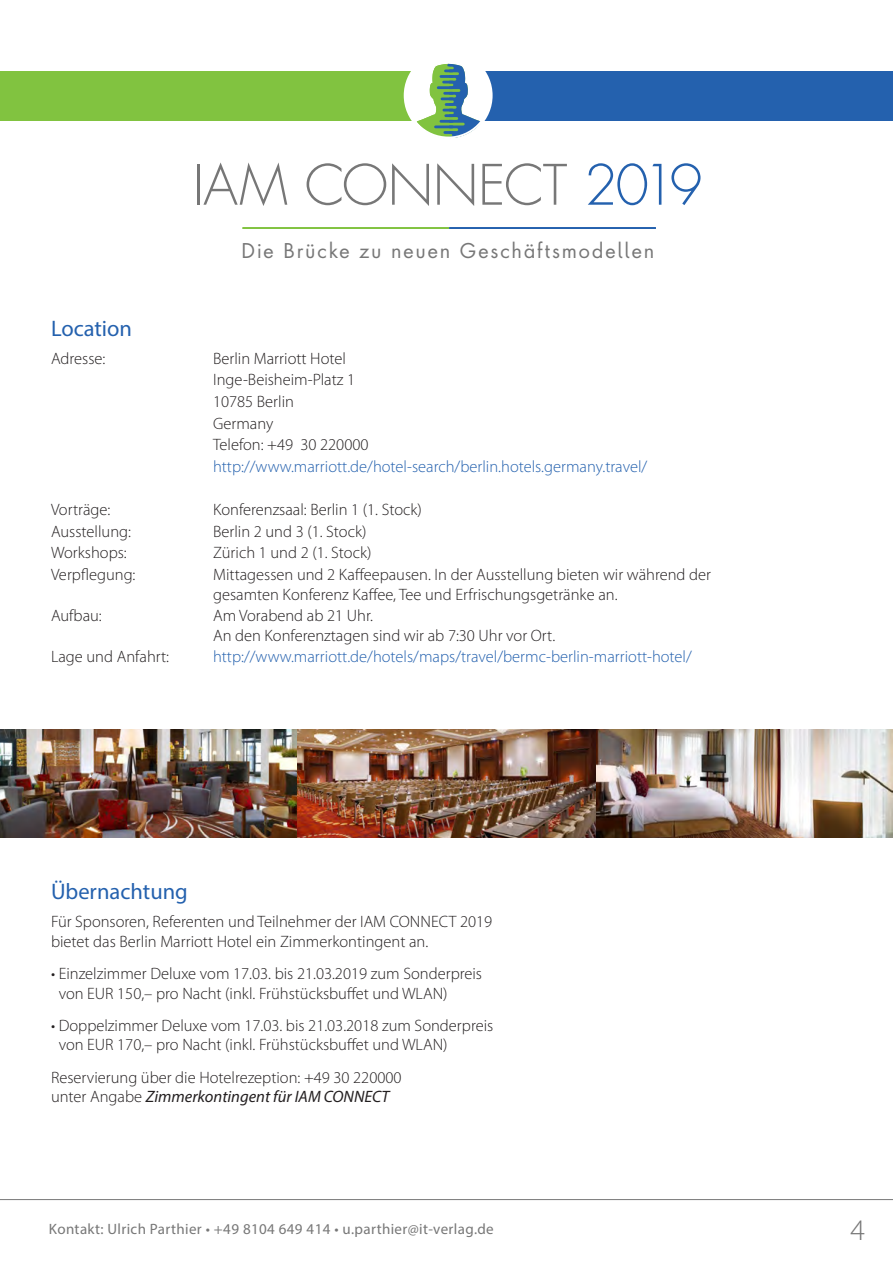
<style>
.page{position:relative;width:893px;height:1263px;background:#fff}
.page>*{position:absolute;margin:0;border:0;box-sizing:border-box;transform-origin:0 0}
.t1{font:300 54.15px "Futura LT Pro";letter-spacing:-.025em;color:#777}
.t2{font:300 30px "Myriad Pro";color:#777}
.ZÜ_15pt{font:22.5px "Myriad Pro";color:#2461ae}
.t3{font:19.8px "Futura ND Alt";letter-spacing:.08em;color:#777}
.Fließtext_11pt{font:300 16.5px/19.5px "Myriad Pro";color:#231f20}
.Fließtext_11pt-2{font:300 16.5px "Myriad Pro";color:#2461ae}
.t4{font:15px "Myriad Pro";letter-spacing:.025em;color:#777}
.s1{color:#2461ae}
.s2{font-weight:400;font-style:italic}
</style>
<div class="page">
<div style="left:437px;top:71px;width:456px;height:50px;background:#2461ae"></div>
<div style="left:0;top:71px;width:450px;height:50px;background:#81c340"></div>
<div style="left:406px;top:53px;width:84px;height:85px;background:#fff;border-radius:50%"></div>
<div style="left:404px;top:51px;width:89px;height:89px;border:5px solid #fff;border-radius:50%"></div>
<svg style="left:413px;top:62px;width:71px;height:78px"></svg>
<div style="left:405px;top:52px;width:86px;height:86px;border:2px solid #fff;border-radius:50%"></div>
<hr style="left:243px;top:227px;width:206px;height:2px;background:#81c340">
<hr style="left:449px;top:227px;width:207px;height:2px;background:#2461ae">
<hr style="left:0;top:1199px;width:893px;height:1px;background:#777">
<img style="left:0;top:729px;width:893px;height:109px">
<h1 class="t1" style="left:193px;top:150px;width:512px">IAM CONNECT <span class="s1">2019</span></h1>
<p class="t3" style="left:241px;top:236px;width:415px">Die Brücke zu neuen Geschäftsmodellen</p>
<p class="ZÜ_15pt" style="left:51px;top:314px;width:83px">Location</p>
<p class="Fließtext_11pt" style="left:51px;top:348px;width:56px">Adresse:</p>
<p class="Fließtext_11pt" style="left:213px;top:348px;width:134px">Berlin Marriott Hotel</p>
<p class="Fließtext_11pt" style="left:213px;top:370px;width:144px">Inge-Beisheim-Platz 1</p>
<p class="Fließtext_11pt" style="left:213px;top:392px;width:83px">10785 Berlin</p>
<p class="Fließtext_11pt" style="left:213px;top:413px;width:62px">Germany</p>
<p class="Fließtext_11pt" style="left:213px;top:435px;width:157px">Telefon: +49 30 220000</p>
<p class="Fließtext_11pt-2" style="left:213px;top:456px;width:436px">http://www.marriott.de/hotel-search/berlin.hotels.germany.travel/</p>
<p class="Fließtext_11pt" style="left:51px;top:500px;width:61px">Vorträge:</p>
<p class="Fließtext_11pt" style="left:213px;top:500px;width:210px">Konferenzsaal: Berlin 1 (1. Stock)</p>
<p class="Fließtext_11pt" style="left:51px;top:521px;width:82px">Ausstellung:</p>
<p class="Fließtext_11pt" style="left:213px;top:521px;width:155px">Berlin 2 und 3 (1. Stock)</p>
<p class="Fließtext_11pt" style="left:51px;top:543px;width:77px">Workshops:</p>
<p class="Fließtext_11pt" style="left:213px;top:543px;width:160px">Zürich 1 und 2 (1. Stock)</p>
<p class="Fließtext_11pt" style="left:51px;top:565px;width:86px">Verpflegung:</p>
<p class="Fließtext_11pt" style="left:213px;top:565px;width:499px">Mittagessen und 2 Kaffeepausen. In der Ausstellung bieten wir während der gesamten Konferenz Kaffee, Tee und Erfrischungsgetränke an.</p>
<p class="Fließtext_11pt" style="left:51px;top:606px;width:52px">Aufbau:</p>
<p class="Fließtext_11pt" style="left:213px;top:606px;width:344px">Am Vorabend ab 21 Uhr.<br>An den Konferenztagen sind wir ab 7:30 Uhr vor Ort.</p>
<p class="Fließtext_11pt" style="left:51px;top:647px;width:120px">Lage und Anfahrt:</p>
<p class="Fließtext_11pt-2" style="left:213px;top:647px;width:480px">http://www.marriott.de/hotels/maps/travel/bermc-berlin-marriott-hotel/</p>
<p class="ZÜ_15pt" style="left:51px;top:878px;width:138px">Übernachtung</p>
<p class="Fließtext_11pt" style="left:51px;top:912px;width:443px">Für Sponsoren, Referenten und Teilnehmer der IAM CONNECT 2019 bietet das Berlin Marriott Hotel ein Zimmerkontingent an.</p>
<p class="Fließtext_11pt" style="left:59px;top:964px;width:425px;text-indent:-8px">• Einzelzimmer Deluxe vom 17.03. bis 21.03.2019 zum Sonderpreis von EUR 150,– pro Nacht (inkl. Frühstücksbuffet und WLAN)</p>
<p class="Fließtext_11pt" style="left:59px;top:1015px;width:436px;text-indent:-8px">• Doppelzimmer Deluxe vom 17.03. bis 21.03.2018 zum Sonderpreis von EUR 170,– pro Nacht (inkl. Frühstücksbuffet und WLAN)</p>
<p class="Fließtext_11pt" style="left:51px;top:1067px;width:352px">Reservierung über die Hotelrezeption: +49 30 220000 unter Angabe <span class="s2">Zimmerkontingent für IAM CONNECT</span></p>
<p class="t4" style="left:49px;top:1219px;width:446px">Kontakt: Ulrich Parthier • +49 8104 649 414 • u.parthier@it-verlag.de</p>
<p class="t2" style="left:850px;top:1212px;width:16px">4</p>
</div>
